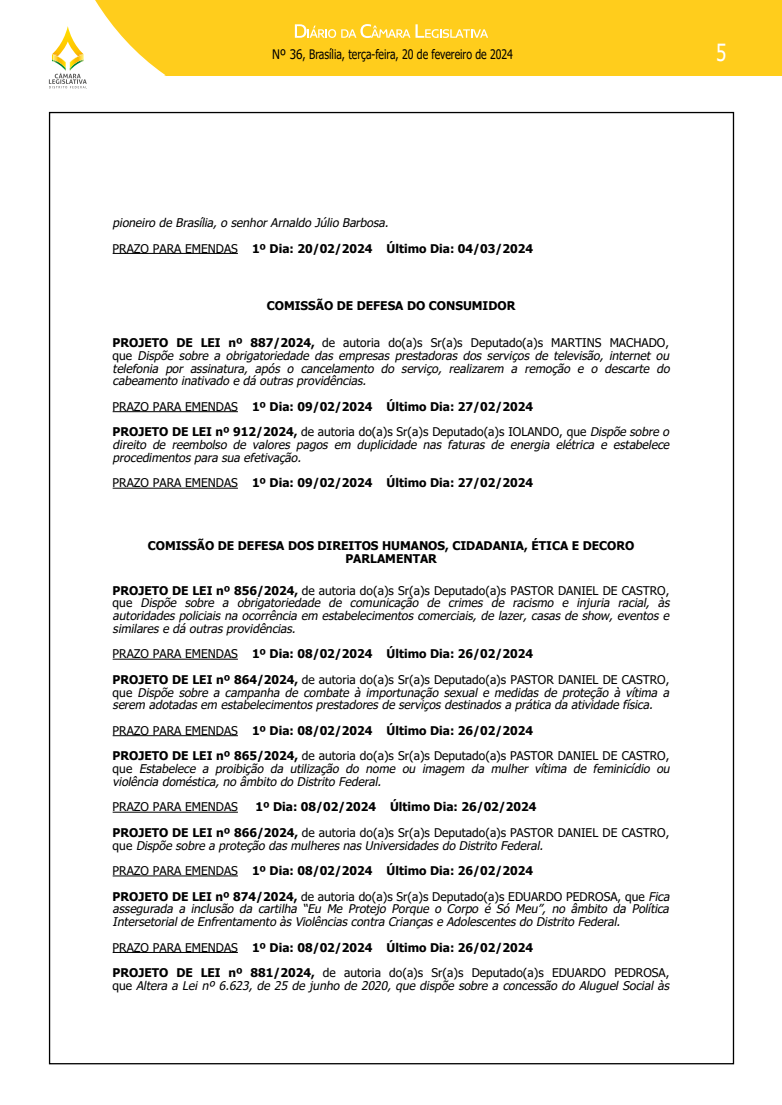
<style>
.page{position:relative;width:782px;height:1105px;background:#fff}
.page>*{position:absolute;margin:0;border:0;box-sizing:border-box;transform-origin:0 0}
.t1{font:23.6px "Tahoma";color:#fff;scale:.8 1}
.t2{font:13.1px "Tahoma";color:#000;scale:.9 1}
.t3{font:italic 12px/12.8px "Tahoma";color:#000}
.t4{font:12px/25.5px "Tahoma";color:#000}
.t5{font:700 12px/12.7px "Tahoma";color:#000;text-align:center}
.s1{font-style:normal}
.s2{font-weight:700;font-style:normal}
.s3{font-weight:700}
.s4{font-style:italic}
.s5{font-weight:400}
</style>
<div class="page">
<div style="left:0;top:0;width:781px;height:75px;background:#ffcd1c"></div>
<svg style="left:0;top:0;width:165px;height:89px"></svg>
<svg style="left:295px;top:24px;width:193px;height:14px"></svg>
<hr style="left:113px;top:253px;width:125px;height:1px;background:#000">
<hr style="left:113px;top:411px;width:125px;height:1px;background:#000">
<hr style="left:113px;top:488px;width:125px;height:1px;background:#000">
<hr style="left:113px;top:659px;width:125px;height:1px;background:#000">
<hr style="left:113px;top:735px;width:125px;height:1px;background:#000">
<hr style="left:113px;top:812px;width:125px;height:1px;background:#000">
<hr style="left:113px;top:876px;width:125px;height:1px;background:#000">
<hr style="left:113px;top:952px;width:125px;height:1px;background:#000">
<p class="t2" style="left:272px;top:46px;width:269px">Nº 36, Brasília, terça-feira, 20 de fevereiro de 2024</p>
<h1 class="t1" style="left:715px;top:36px;width:14px">5</h1>
<p class="t3" style="left:113px;top:211px;width:421px;line-height:25.5px">pioneiro de Brasília,o senhorArnaldo Júlio Barbosa.<br><span class="s1">PRAZO PARA EMENDAS</span> <span class="s2">1º Dia: 20/02/2024 Último Dia: 04/03/2024</span></p>
<p class="t5" style="left:267px;top:299px;width:250px">COMISSÃO DE DEFESA DO CONSUMIDOR</p>
<p class="t3" style="left:113px;top:337px;width:561px"><span class="s2">PROJETO DE LEI nº 887/2024,</span> <span class="s1">de autoria do(a)s Sr(a)s Deputado(a)s MARTINS MACHADO, q u e</span> Dispõe sobre a obrigatoriedade das empresas prestadoras dos serviços de televisão, internet ou telefonia por assinatura, após o cancelamento do serviço, realizarem a remoção e o descarte do cabeamento inativado e dá outrasprovidências.</p>
<p class="t4" style="left:113px;top:394px;width:561px">PRAZO PARA EMENDAS <span class="s3">1º Dia: 09/02/2024 Último Dia: 27/02/2024<br>PROJETO DE LEI nº 912/2024,</span> de autoria do(a)s Sr(a)s Deputado(a)s IOLANDO, que <span class="s4">Dispõe sobre o</span></p>
<p class="t3" style="left:113px;top:439px;width:561px">direito de reembolso de valores pagos em duplicidade nas faturas de energia elétrica e estabelece procedimentospara sua efetivação.</p>
<p class="t5" style="left:113px;top:477px;width:421px"><span class="s5">PRAZO PARA EMENDAS</span> 1º Dia: 09/02/2024 Último Dia: 27/02/2024</p>
<p class="t5" style="left:148px;top:540px;width:488px">COMISSÃO DE DEFESA DOS DIREITOS HUMANOS, CIDADANIA, ÉTICA E DECORO<br>PARLAMENTAR</p>
<p class="t3" style="left:113px;top:585px;width:561px"><span class="s2">PROJETO DE LEI nº 856/2024,</span> <span class="s1">de autoria do(a)s Sr(a)s Deputado(a)s PASTOR DANIEL DE CASTRO, q u e</span> Dispõe sobre a obrigatoriedade de comunicação de crimes de racismo e inj uria racial, às autoridades policiais na ocorrência em estabelecimentos comerciais, de lazer, casas de show, eventos e similarese dá outrasprovidências.</p>
<p class="t4" style="left:113px;top:642px;width:558px">PRAZO PARA EMENDAS <span class="s3">1º Dia: 08/02/2024 Último Dia: 26/02/2024<br>PROJETO DE LEI nº 864/2024,</span> de autoria do(a)s Sr(a)s Deputado(a)s PASTOR DANIEL DE CASTRO,</p>
<p class="t3" style="left:113px;top:687px;width:561px"><span class="s1">q u e</span> Dispõe sobre a campanha de combate à importunação sexual e medidas de proteção à vítima a serem adotadasem estabelecimentosprestadoresde serviçosdestinadosa prática da atividade física.</p>
<p class="t4" style="left:113px;top:718px;width:558px">PRAZO PARA EMENDAS <span class="s3">1º Dia: 08/02/2024 Último Dia: 26/02/2024<br>PROJETO DE LEI nº 865/2024,</span> de autoria do(a)s Sr(a)s Deputado(a)s PASTOR DANIEL DE CASTRO,</p>
<p class="t3" style="left:113px;top:763px;width:561px"><span class="s1">q u e</span> Estabelece a proibição da utilização do nome ou imagem da mulher vítima de feminicídio ou violência doméstica,no âmbito do Distrito Federal.</p>
<p class="t4" style="left:113px;top:795px;width:127px">PRAZO PARA EMENDAS</p>
<p class="t5" style="left:113px;top:795px;width:558px;line-height:25.5px;text-align:left;text-indent:143px">1º Dia: 08/02/2024 Último Dia: 26/02/2024<br>PROJETO DE LEI nº 866/2024, <span class="s5">de autoria do(a)s Sr(a)s Deputado(a)s PASTOR DANIEL DE CASTRO,</span></p>
<p class="t4" style="left:113px;top:833px;width:561px">q u e <span class="s4">Dispõe sobre a proteção dasmulheresnasUniversidadesdo Distrito Federal.<br></span>PRAZO PARA EMENDAS <span class="s3">1º Dia: 08/02/2024 Último Dia: 26/02/2024<br>PROJETO DE LEI nº 874/2024,</span> de autoria do(a)s Sr(a)s Deputado(a)s EDUARDO PEDROSA, que <span class="s4">Fica</span></p>
<p class="t3" style="left:113px;top:903px;width:561px">assegurada a inclusão da cartilha “Eu Me Protejo Porque o Corpo é Só Meu”, no âmbito da Política<br>Intersetorialde Enfrentamento àsViolênciascontra Criançase Adolescentesdo Distrito Federal.</p>
<p class="t4" style="left:113px;top:935px;width:558px">PRAZO PARA EMENDAS <span class="s3">1º Dia: 08/02/2024 Último Dia: 26/02/2024<br>PROJETO DE LEI nº 881/2024,</span> de autoria do(a)s Sr(a)s Deputado(a)s EDUARDO PEDROSA,</p>
<p class="t3" style="left:113px;top:980px;width:561px"><span class="s1">q u e</span> Altera a Lei nº 6.623, de 25 de j unho de 2020, que dispõe sobre a concessão do Aluguel Social às</p>
</div>
